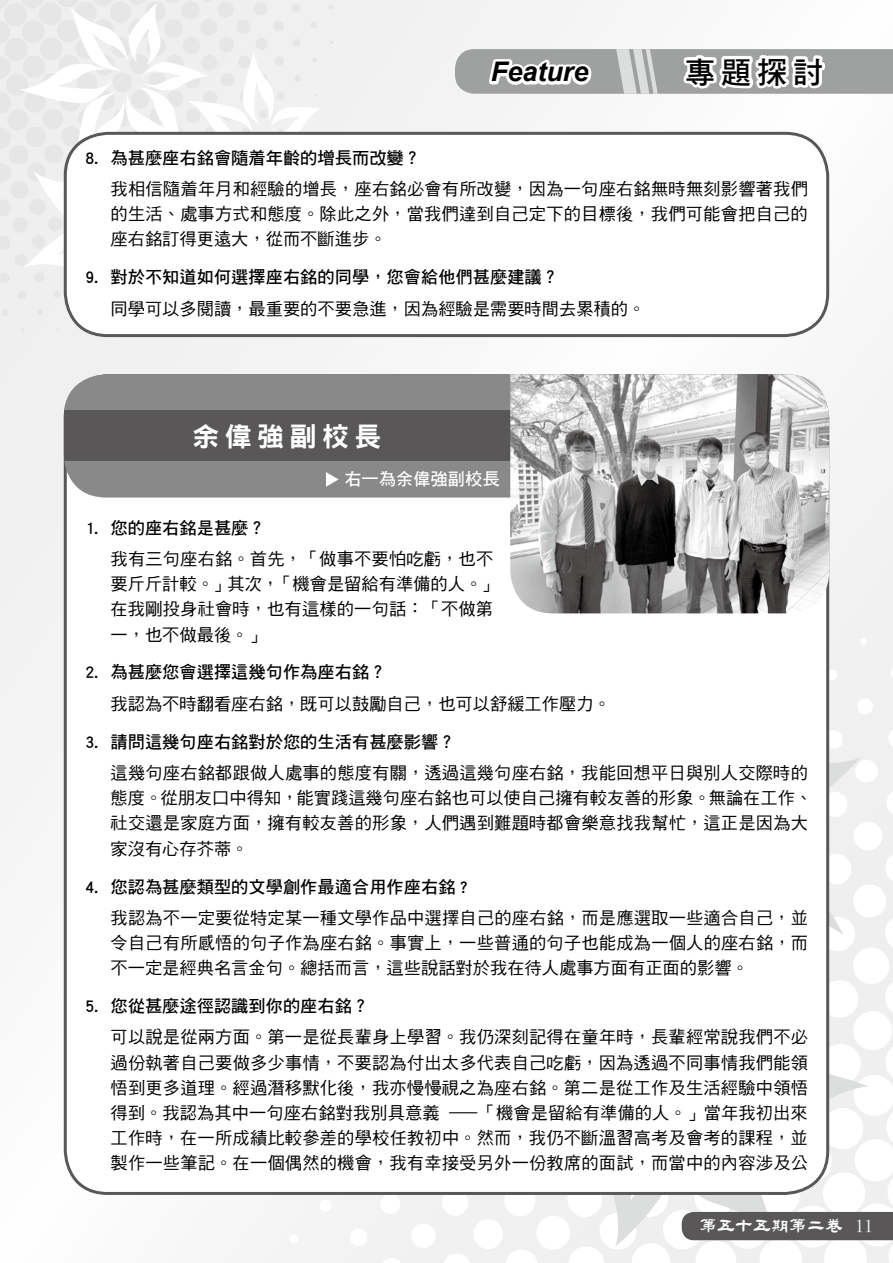
<style>
.page{position:relative;width:893px;height:1263px;background:#efefef}
.page>*{position:absolute;margin:0;border:0;box-sizing:border-box;transform-origin:0 0}
.t1{font:30px "DF Hei Std W7";color:#000}
.t2{font:italic 700 27px "Arial";color:#000}
.t3{font:27px "DF Hei Std W9";letter-spacing:.2em;color:#fff}
.t4{font:17.25px/25.2px "DF Hei Std W5";letter-spacing:.01em;color:#000;text-align:justify}
.t5{font:17.25px "DF Hei Std W7";color:#000}
.t6{font:17.25px "DF Hei Std W7";color:#fff}
.t7{font:15.45px "winman tun 10002";color:#fff;scale:1.16 1}
</style>
<div class="page">
<svg style="left:829px;top:656px;width:32px;height:288px"></svg>
<svg style="left:613px;top:944px;width:256px;height:302px"></svg>
<svg style="left:20px;top:3px;width:310px;height:319px"></svg>
<div style="left:65px;top:376px;width:763px;height:817px;background:#fff;border-radius:43px"></div>
<div style="left:65px;top:133px;width:763px;height:203px;background:#fff;border-radius:43px"></div>
<div style="left:64px;top:132px;width:765px;height:205px;border:3px solid #595757;border-radius:43px"></div>
<div style="left:64px;top:374px;width:446px;height:123px;background:#898989"></div>
<div style="left:64px;top:411px;width:492px;height:50px;background:#595757"></div>
<svg style="left:326px;top:472px;width:13px;height:15px"></svg>
<img style="left:510px;top:374px;width:319px;height:239px">
<svg style="left:455px;top:49px;width:438px;height:45px"></svg>
<div style="left:682px;top:1212px;width:211px;height:28px;background:#595757"></div>
<h2 class="t2" style="left:491px;top:54px;width:99px">Feature</h2>
<h1 class="t1" style="left:685px;top:56px;width:139px">專題探討</h1>
<p class="t5" style="left:85px;top:148px;width:338px">8. 為甚麼座右銘會隨着年齡的增長而改變？</p>
<p class="t4" style="left:111px;top:176px;width:699px">我相信隨着年月和經驗的增長，座右銘必會有所改變，因為一句座右銘無時無刻影響著我們的生活、處事方式和態度。除此之外，當我們達到自己定下的目標後，我們可能會把自己的座右銘訂得更遠大，從而不斷進步。</p>
<p class="t5" style="left:85px;top:268px;width:476px">9. 對於不知道如何選擇座右銘的同學，您會給他們甚麼建議？</p>
<p class="t4" style="left:111px;top:295px;width:536px">同學可以多閱讀，最重要的不要急進，因為經驗是需要時間去累積的。</p>
<h2 class="t3" style="left:193px;top:421px;width:190px">余偉強副校長</h2>
<p class="t6" style="left:344px;top:470px;width:157px">右一為余偉強副校長</p>
<p class="t5" style="left:85px;top:518px;width:182px">1. 您的座右銘是甚麼？</p>
<p class="t4" style="left:111px;top:546px;width:388px;text-align:left">我有三句座右銘。首先，「做事不要怕吃虧，也不要斤斤計較。」其次，「機會是留給有準備的人。」在我剛投身社會時，也有這樣的一句話：「不做第一，也不做最後。」</p>
<p class="t5" style="left:85px;top:663px;width:303px">2. 為甚麼您會選擇這幾句作為座右銘？</p>
<p class="t4" style="left:111px;top:691px;width:502px">我認為不時翻看座右銘，既可以鼓勵自己，也可以舒緩工作壓力。</p>
<p class="t5" style="left:85px;top:732px;width:372px">3. 請問這幾句座右銘對於您的生活有甚麼影響？</p>
<p class="t4" style="left:111px;top:760px;width:703px;text-align:left">這幾句座右銘都跟做人處事的態度有關，透過這幾句座右銘，我能回想平日與別人交際時的態度。從朋友口中得知，能實踐這幾句座右銘也可以使自己擁有較友善的形象。無論在工作、社交︁還是家庭方面，擁有較友善的形象，人們遇到難題時都會樂意找我幫忙，這正是因為大家沒有心存芥蒂。</p>
<p class="t5" style="left:85px;top:877px;width:384px">4. 您認為甚麼類型的文學創作最適合用作座右銘 ?</p>
<p class="t4" style="left:111px;top:905px;width:699px">我認為不一定要從特定某一種文學作品中選擇自己的座右銘，而是應選取一些適合自己，並令自己有所感悟的句子作為座右銘。事實上，一些普通的句子也能成為一個人的座右銘，而不一定是經典名言金句。總括而言，這些說話對於我在待人處事方面有正面的影響。</p>
<p class="t5" style="left:85px;top:996px;width:286px">5. 您從甚麼途徑認識到你的座右銘？</p>
<p class="t4" style="left:111px;top:1024px;width:699px">可以說是從兩方面。第一是從長輩身上學習。我仍深刻記得在童年時，長輩經常說我們不必過份執著自己要做多少事情，不要認為付出太多代表自己吃虧，因為透過不同事情我們能領悟到更多道理。經過潛移默化後，我亦慢慢視之為座右銘。第二是從工作及生活經驗中領悟得到。我認為其中一句座右銘對我別具意義 —「機會是留給有準備的人。」當年我初出來工作時，在一所成績比較參差的學校任教初中。然而，我仍不斷溫習高考及會考的課程，並製作一些筆記。在一個偶然的機會，我有幸接受另外一份教席的面試，而當中的內容涉及公</p>
<p class="t7" style="left:699px;top:1218px;width:151px">第五十五期第二卷 11</p>
</div>
